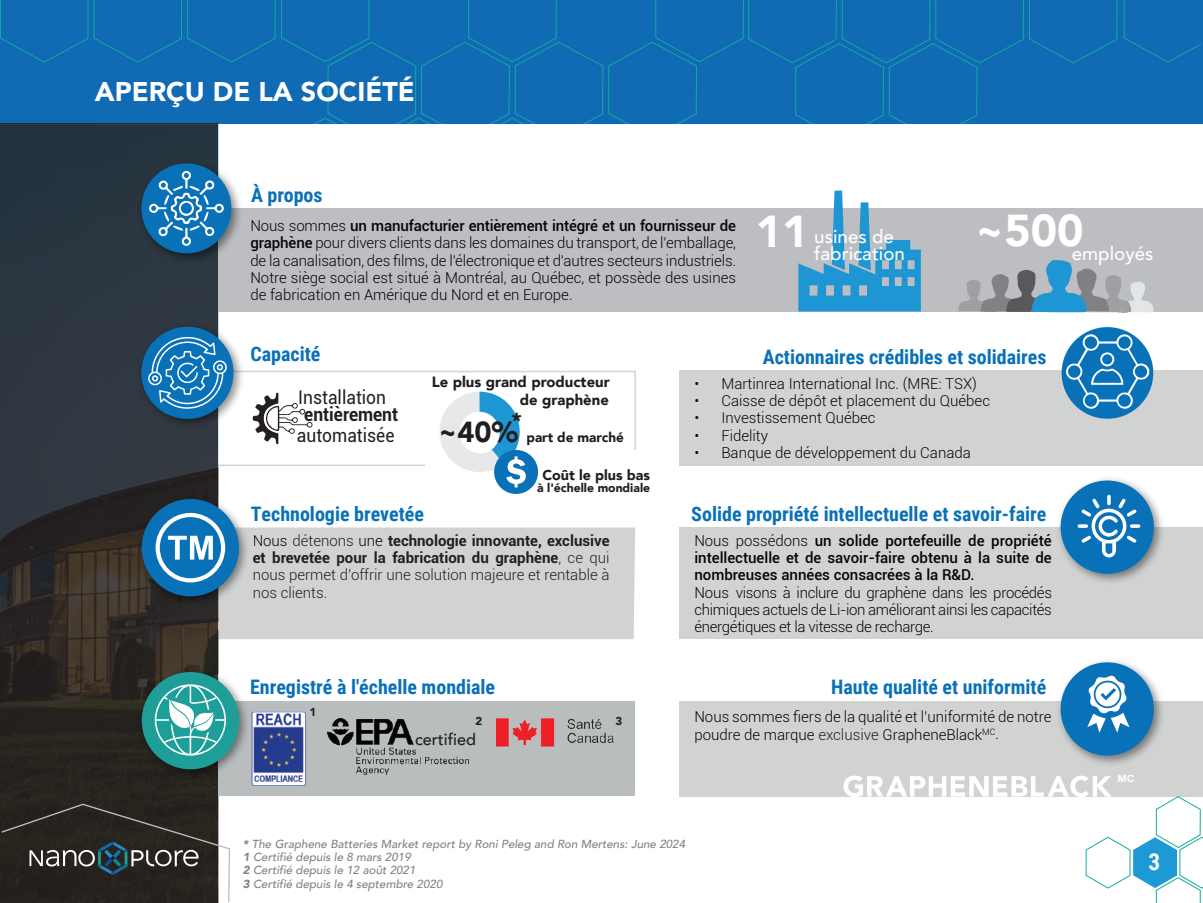
<style>
.page{position:relative;width:1203px;height:903px;background:#fff}
.page>*{position:absolute;margin:0;border:0;box-sizing:border-box;transform-origin:0 0}
.t1{font:900 44.55px "Avenir";color:#fff}
.t2{font:900 27px "Avenir";color:#fff}
.t3{font:700 23.25px "Roboto Condensed";color:#fff}
.t4{font:900 21.75px "Avenir";color:#231f20}
.t5{font:700 19.95px "Roboto Condensed";color:#0971b7}
.t6{font:18.9px/37.5px "Roboto";color:#231f20;scale:.92 1}
.t7{font:700 18.9px "Roboto";color:#231f20;scale:.92 1}
.t8{font:500 18.75px "Avenir";color:#fff}
.t9{font:500 16.2px "Avenir";color:#201d1e}
.t10{font:300 15px/17.2px "Roboto";color:#050504;text-align:justify}
.t11{font:300 15px/17.2px "Roboto";color:#231f20;text-align:justify}
.t12{font:500 15px/17.2px "Roboto";color:#050504;text-align:justify}
.t13{font:900 14.85px/17.9px "Avenir";color:#201d1e;text-align:right}
.t14{font:900 14.25px "Avenir";color:#201d1e}
.t15{font:900 13.5px "Avenir";color:#201d1e}
.t16{font:900 12.15px "Avenir";color:#201d1e}
.t17{font:italic 500 11.7px/13.4px "Avenir";color:#818384}
.t18{font:900 11.4px "Avenir";color:#231f20}
.t19{font:700 9.9px "Arial";color:#fff;scale:1.12 1}
.s1{font-weight:500}
.s2{font-size:28.95px}
.s3{color:#050504}
.s4{font-weight:700}
.s5{font-weight:300}
.s6{color:#231f20}
.s7{font-weight:900}
</style>
<div class="page">
<div style="left:679px;top:527px;width:523px;height:112px;background:#d1d3d3"></div>
<div style="left:215px;top:371px;width:420px;height:95px;border:2px solid #d2d3d3"></div>
<div style="left:425px;top:450px;width:220px;height:54px;background:#fff"></div>
<div style="left:218px;top:527px;width:417px;height:112px;background:#d1d3d3"></div>
<svg style="left:439px;top:392px;width:99px;height:102px"></svg>
<div style="left:0;top:0;width:1202px;height:124px;background:#106ab4"></div>
<svg style="left:1123px;top:0;width:77px;height:63px"></svg>
<svg style="left:0;top:0;width:1117px;height:124px"></svg>
<svg style="left:0;top:124px;width:218px;height:679px;background:#2c3033"></svg>
<div style="left:218px;top:208px;width:984px;height:104px;background:#bdbec1"></div>
<img style="left:133px;top:155px;width:107px;height:113px">
<div style="left:141px;top:163px;width:90px;height:90px;background:#0971b7;border-radius:50%"></div>
<img style="left:133px;top:319px;width:115px;height:115px">
<div style="left:141px;top:327px;width:92px;height:92px;background:#0971b7;border-radius:50%"></div>
<img style="left:134px;top:491px;width:120px;height:120px">
<div style="left:142px;top:499px;width:97px;height:97px;background:#0971b7;border-radius:50%"></div>
<img style="left:1059px;top:478px;width:103px;height:104px">
<div style="left:1060px;top:480px;width:93px;height:94px;background:#0971b7;border-radius:50%"></div>
<svg style="left:148px;top:335px;width:79px;height:77px"></svg>
<svg style="left:798px;top:191px;width:122px;height:120px"></svg>
<svg style="left:958px;top:260px;width:196px;height:53px"></svg>
<div style="left:679px;top:370px;width:523px;height:95px;background:#d1d3d3"></div>
<svg style="left:155px;top:513px;width:70px;height:69px"></svg>
<svg style="left:1077px;top:495px;width:63px;height:63px"></svg>
<svg style="left:149px;top:171px;width:75px;height:75px"></svg>
<div style="left:1061px;top:327px;width:92px;height:92px;background:#0971b7;border-radius:50%"></div>
<svg style="left:1065px;top:334px;width:83px;height:75px"></svg>
<svg style="left:252px;top:392px;width:60px;height:52px"></svg>
<svg style="left:0;top:803px;width:230px;height:100px;background:#383733"></svg>
<div style="left:679px;top:701px;width:523px;height:95px;background:#d1d3d3"></div>
<div style="left:218px;top:701px;width:417px;height:94px;background:#babdbe"></div>
<img style="left:134px;top:664px;width:112px;height:120px">
<div style="left:142px;top:672px;width:97px;height:97px;background:#1e9e98;border-radius:50%"></div>
<img style="left:1059px;top:660px;width:103px;height:104px">
<div style="left:1060px;top:662px;width:93px;height:93px;background:#0971b7;border-radius:50%"></div>
<svg style="left:1087px;top:675px;width:42px;height:58px"></svg>
<img style="left:327px;top:718px;width:141px;height:56px">
<img style="left:246px;top:711px;width:60px;height:75px">
<svg style="left:155px;top:684px;width:71px;height:71px"></svg>
<svg style="left:843px;top:775px;width:359px;height:128px"></svg>
<img style="left:495px;top:718px;width:119px;height:29px">
<h2 class="t2" style="left:95px;top:68px;width:321px">APERÇU DE LA SOCIÉTÉ</h2>
<h3 class="t5" style="left:251px;top:181px;width:73px">À propos</h3>
<p class="t10" style="left:250px;top:217px;width:487px">Nous sommes <span class="s1">un manufacturier entièrement intégré et un fournisseur de graphène</span> pour divers clients dans les domaines du transport, de l'emballage, de la canalisation, des films, de l'électronique et d'autres secteurs industriels.<br>Notre siège social est situé à Montréal, au Québec, et possède des usines de fabrication en Amérique du Nord et en Europe.</p>
<h3 class="t5" style="left:250px;top:340px;width:71px">Capacité</h3>
<h1 class="t1" style="left:755px;top:193px;width:54px">11</h1>
<p class="t8" style="left:814px;top:220px;width:81px">usines de</p>
<p class="t8" style="left:814px;top:237px;width:92px">fabrication</p>
<h1 class="t1" style="left:974px;top:193px;width:110px">~500</h1>
<p class="t8" style="left:1071px;top:237px;width:83px">employés</p>
<h3 class="t5" style="left:762px;top:343px;width:285px">Actionnaires crédibles et solidaires</h3>
<p class="t6" style="left:297px;top:378px;width:108px">Installation automatisée</p>
<p class="t7" style="left:304px;top:401px;width:103px">entièrement</p>
<p class="t13" style="left:432px;top:373px;width:179px">Le plus grand producteur de graphène</p>
<h3 class="t4" style="left:511px;top:401px;width:12px">*</h3>
<p class="t15" style="left:438px;top:425px;width:187px"><span class="s2">~40%</span> part de marché</p>
<p class="t14" style="left:542px;top:463px;width:109px">Coût le plus bas</p>
<p class="t16" style="left:537px;top:477px;width:115px">à l'échelle mondiale</p>
<p class="t10" style="left:694px;top:374px;width:284px">• Martinrea International Inc. (MRE: TSX)</p>
<p class="t10" style="left:694px;top:391px;width:297px">• Caisse de dépôt et placement du Québec</p>
<p class="t10" style="left:694px;top:409px;width:183px">• Investissement Québec</p>
<p class="t10" style="left:694px;top:426px;width:75px">• Fidelity</p>
<p class="t10" style="left:694px;top:443px;width:278px">• Banque de développement du Canada</p>
<h3 class="t5" style="left:251px;top:500px;width:175px">Technologie brevetée</h3>
<h3 class="t5" style="left:691px;top:500px;width:356px">Solide propriété intellectuelle et savoir-faire</h3>
<p class="t11" style="left:253px;top:531px;width:358px"><span class="s3">Nous</span> détenons <span class="s3">une</span> <span class="s4">technologie innovante, exclusive et brevetée pour la fabrication du graphène</span>, ce qui nous permet d’offrir une solution majeure et rentable à nos clients.</p>
<p class="t12" style="left:694px;top:531px;width:359px"><span class="s5">Nous possédons</span> un solide portefeuille de propriété intellectuelle et de savoir-faire obtenu à la suite de nombreuses années consacrées à la R&amp;D.</p>
<p class="t10" style="left:694px;top:583px;width:359px">Nous visons à inclure du graphène dans les procédés chimiques actuels de Li-ion améliorant ainsi les capacités énergétiques et la vitesse de recharge.</p>
<h3 class="t5" style="left:250px;top:672px;width:246px">Enregistré à l'échelle mondiale</h3>
<h3 class="t5" style="left:831px;top:672px;width:216px">Haute qualité et uniformité</h3>
<p class="t18" style="left:309px;top:702px;width:8px">1</p>
<p class="t18" style="left:475px;top:711px;width:8px">2</p>
<p class="t18" style="left:615px;top:711px;width:8px">3</p>
<p class="t9" style="left:415px;top:725px;width:62px">certified</p>
<p class="t10" style="left:694px;top:708px;width:358px">Nous sommes fiers de la qualité et l’uniformité de notre poudre de marque <span class="s6">exclusive</span> GrapheneBlack<sup>MC</sup>.</p>
<p class="t17" style="left:243px;top:837px;width:444px"><span class="s7">*</span> The Graphene Batteries Market report by Roni Peleg and Ron Mertens: June 2024<br><span class="s7">1</span> Certifié depuis le 8 mars 2019<br><span class="s7">2</span> Certifié depuis le 12 août 2021<br><span class="s7">3</span> Certifié depuis le 4 septembre 2020</p>
<p class="t19" style="left:1117px;top:772px;width:17px">MC</p>
<h3 class="t3" style="left:1148px;top:846px;width:13px">3</h3>
</div>
